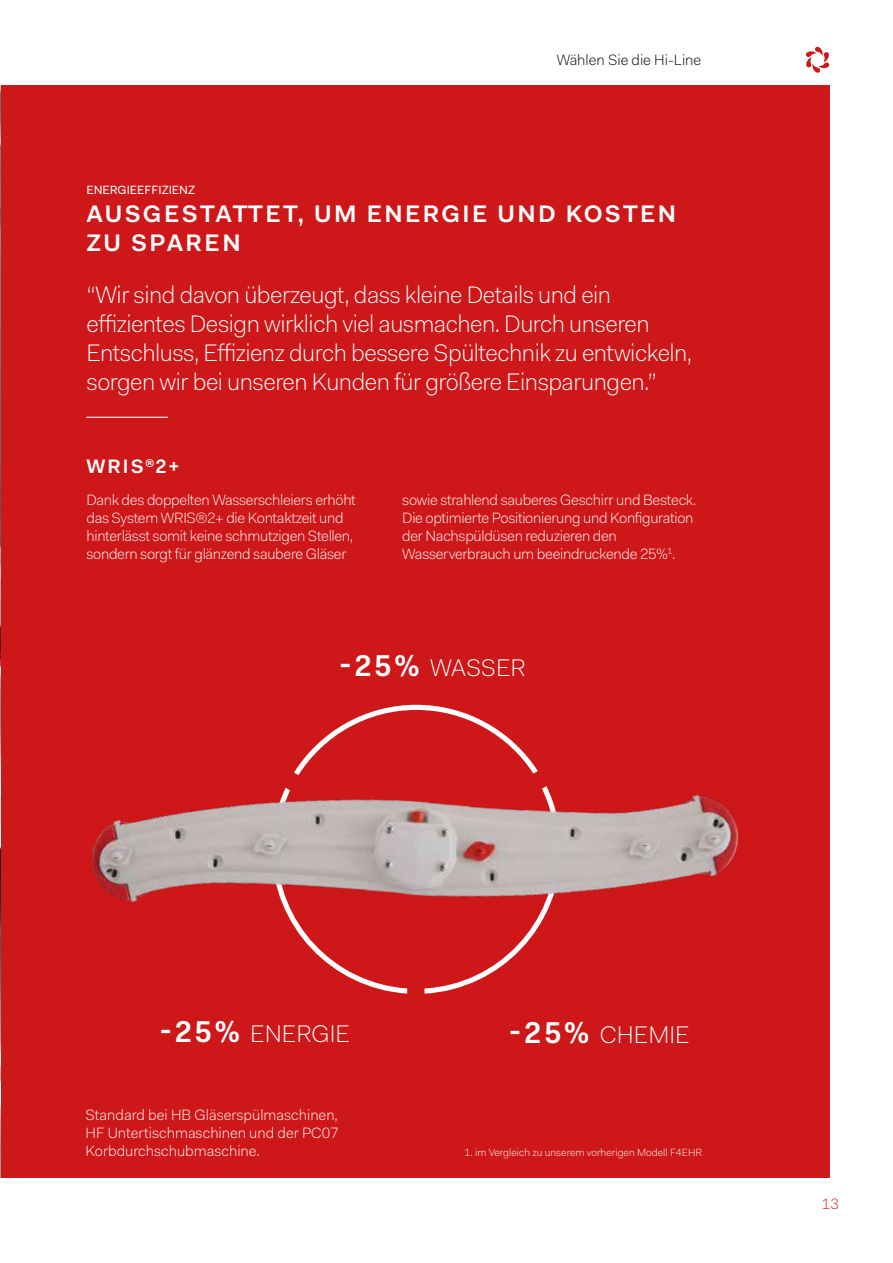
<style>
.page{position:relative;width:893px;height:1263px;background:#fff}
.page>*{position:absolute;margin:0;border:0;box-sizing:border-box;transform-origin:0 0}
.t1{font:300 24.15px "Fakt Pro";color:#fff}
.t2{font:300 24px/28.8px "Fakt Pro";letter-spacing:-.02em;color:#fff}
.t3{font:600 24px/28.8px "Fakt Pro";letter-spacing:.1em;color:#fff}
.t4{font:600 19.5px "Fakt Pro";color:#fff}
.t5{font:300 15px/18px "Fakt Pro";letter-spacing:-.02em;color:#fff}
.t6{font:300 15px "Fakt Pro";color:#000}
.t7{font:300 15px "Fakt Pro";color:#cd1719}
.t8{font:12px "Fakt Pro";color:#fff}
.t9{font:300 10.5px "Fakt Pro";color:#fff}
.s1{font-weight:600;font-size:30.15px}
</style>
<div class="page">
<div style="left:0;top:85px;width:829px;height:1093px;background:#cd1719"></div>
<svg style="left:333px;top:705px;width:167px;height:289px"></svg>
<img style="left:91px;top:731px;width:648px;height:236px">
<img style="left:0;top:85px;width:1px;height:1093px">
<hr style="left:86px;top:417px;width:82px;height:1px;background:#fff">
<svg style="left:806px;top:47px;width:23px;height:26px"></svg>
<p class="t6" style="left:557px;top:51px;width:146px">Wählen Sie die Hi-Line</p>
<p class="t8" style="left:86px;top:183px;width:110px">ENERGIEEFFIZIENZ</p>
<h2 class="t3" style="left:86px;top:200px;width:591px">AUSGESTATTET, UM ENERGIE UND KOSTEN<br>ZU SPAREN</h2>
<p class="t2" style="left:86px;top:281px;width:607px">“Wir sind davon überzeugt, dass kleine Details und ein effizientes Design wirklich viel ausmachen. Durch unseren Entschluss, Effizienz durch bessere Spültechnik zu entwickeln, sorgen wir bei unseren Kunden für größere Einsparungen.”</p>
<h3 class="t4" style="left:86px;top:456px;width:95px">WRIS<sup>®</sup>2+</h3>
<p class="t5" style="left:86px;top:491px;width:271px">Dank des doppelten Wasserschleiers erhöht das System WRIS®2+ die Kontaktzeit und hinterlässt somit keine schmutzigen Stellen, sondern sorgt für glänzend saubere Gläser</p>
<p class="t5" style="left:402px;top:491px;width:296px">sowie strahlend sauberes Geschirr und Besteck.<br>Die optimierte Positionierung und Konfiguration der Nachspüldüsen reduzieren den Wasserverbrauch um beeindruckende 25%<sup>1</sup>.</p>
<h1 class="t1" style="left:339px;top:656px;width:188px"><span class="s1">-25%</span> WASSER</h1>
<h1 class="t1" style="left:160px;top:1021px;width:192px"><span class="s1">-25%</span> ENERGIE</h1>
<h1 class="t1" style="left:509px;top:1022px;width:182px"><span class="s1">-25%</span> CHEMIE</h1>
<p class="t5" style="left:86px;top:1106px;width:255px;text-align:justify">Standard bei HB Gläserspülmaschinen, HF Untertischmaschinen und der PC07<br>Korbdurchschubmaschine.</p>
<p class="t9" style="left:465px;top:1147px;width:239px">1. im Vergleich zu unserem vorherigen Modell F4EHR</p>
<p class="t7" style="left:822px;top:1196px;width:19px">13</p>
</div>
